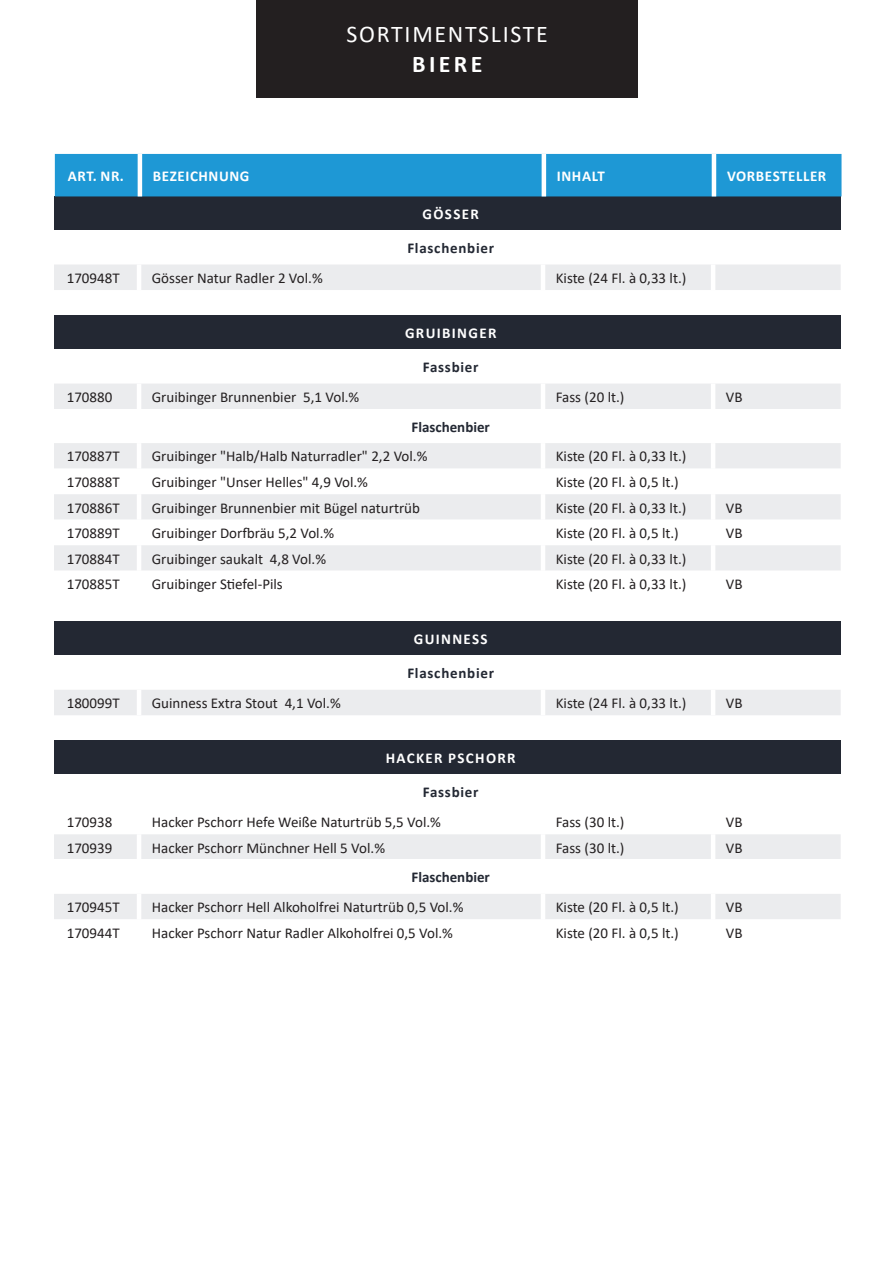
<style>
.page{position:relative;width:893px;height:1263px;background:#fff}
.page>*{position:absolute;margin:0;border:0;box-sizing:border-box;transform-origin:0 0}
.t1{font:24px "Calibri";letter-spacing:.07em;color:#fff}
.t2{font:700 24px "Calibri";letter-spacing:.14em;color:#fff}
.Absatzformat_1{font:15px "Calibri";color:#231f20}
.t3{font:700 15px "Calibri";letter-spacing:.08em;color:#fff}
.t4{font:700 15px "Calibri";letter-spacing:.05em;color:#232833}
.t5{font:700 15px "Calibri";color:#232833}
.t6{font:700 15px "Calibri";letter-spacing:.04em;color:#fff}
</style>
<div class="page">
<div style="left:257px;top:0;width:381px;height:98px;background:#231f20"></div>
<div style="left:54px;top:196px;width:787px;height:34px;background:#232833"></div>
<div style="left:54px;top:265px;width:787px;height:25px;background:#ebecee"></div>
<hr style="left:137px;top:264px;width:4px;height:26px;background:#fff">
<hr style="left:541px;top:264px;width:4px;height:26px;background:#fff">
<hr style="left:711px;top:264px;width:4px;height:26px;background:#fff">
<div style="left:54px;top:315px;width:787px;height:35px;background:#232833"></div>
<div style="left:54px;top:384px;width:787px;height:25px;background:#ebecee"></div>
<hr style="left:137px;top:384px;width:4px;height:25px;background:#fff">
<hr style="left:541px;top:384px;width:4px;height:25px;background:#fff">
<hr style="left:711px;top:384px;width:4px;height:25px;background:#fff">
<div style="left:54px;top:622px;width:787px;height:34px;background:#232833"></div>
<div style="left:54px;top:690px;width:787px;height:25px;background:#ebecee"></div>
<hr style="left:137px;top:690px;width:4px;height:25px;background:#fff">
<hr style="left:541px;top:690px;width:4px;height:25px;background:#fff">
<hr style="left:711px;top:690px;width:4px;height:25px;background:#fff">
<div style="left:54px;top:443px;width:787px;height:25px;background:#ebecee"></div>
<svg style="left:54px;top:494px;width:787px;height:76px;fill:#ebecee"></svg>
<hr style="left:137px;top:443px;width:4px;height:26px;background:#fff">
<hr style="left:541px;top:443px;width:4px;height:26px;background:#fff">
<hr style="left:711px;top:443px;width:4px;height:26px;background:#fff">
<hr style="left:137px;top:494px;width:4px;height:26px;background:#fff">
<hr style="left:541px;top:494px;width:4px;height:26px;background:#fff">
<hr style="left:711px;top:494px;width:4px;height:26px;background:#fff">
<hr style="left:137px;top:520px;width:4px;height:25px;background:#fff">
<hr style="left:541px;top:520px;width:4px;height:25px;background:#fff">
<hr style="left:711px;top:520px;width:4px;height:25px;background:#fff">
<hr style="left:137px;top:545px;width:4px;height:26px;background:#fff">
<hr style="left:541px;top:545px;width:4px;height:26px;background:#fff">
<hr style="left:711px;top:545px;width:4px;height:26px;background:#fff">
<div style="left:55px;top:154px;width:786px;height:42px;background:#1e98d5"></div>
<hr style="left:138px;top:154px;width:4px;height:42px;background:#fff">
<hr style="left:542px;top:154px;width:4px;height:42px;background:#fff">
<hr style="left:712px;top:154px;width:4px;height:42px;background:#fff">
<div style="left:54px;top:741px;width:787px;height:34px;background:#232833"></div>
<div style="left:54px;top:834px;width:787px;height:25px;background:#ebecee"></div>
<hr style="left:137px;top:834px;width:4px;height:26px;background:#fff">
<hr style="left:541px;top:834px;width:4px;height:26px;background:#fff">
<hr style="left:711px;top:834px;width:4px;height:26px;background:#fff">
<div style="left:54px;top:894px;width:787px;height:25px;background:#ebecee"></div>
<hr style="left:137px;top:894px;width:4px;height:25px;background:#fff">
<hr style="left:541px;top:894px;width:4px;height:25px;background:#fff">
<hr style="left:711px;top:894px;width:4px;height:25px;background:#fff">
<p class="t1" style="left:347px;top:17px;width:203px">SORTIMENTSLISTE</p>
<p class="t2" style="left:412px;top:47px;width:72px">BIERE</p>
<p class="t3" style="left:68px;top:165px;width:58px">ART. NR.</p>
<p class="t6" style="left:153px;top:165px;width:98px">BEZEICHNUNG</p>
<p class="t3" style="left:557px;top:165px;width:50px">INHALT</p>
<p class="t6" style="left:727px;top:165px;width:101px">VORBESTELLER</p>
<p class="t3" style="left:423px;top:203px;width:58px">GÖSSER</p>
<p class="t4" style="left:407px;top:238px;width:88px">Flaschenbier</p>
<p class="Absatzformat_1" style="left:67px;top:267px;width:54px">170948T</p>
<p class="Absatzformat_1" style="left:152px;top:267px;width:172px">Gösser Natur Radler 2 Vol.%</p>
<p class="Absatzformat_1" style="left:556px;top:267px;width:132px">Kiste (24 Fl. à 0,33 lt.)</p>
<p class="t3" style="left:405px;top:323px;width:93px">GRUIBINGER</p>
<p class="t4" style="left:423px;top:357px;width:57px">Fassbier</p>
<p class="Absatzformat_1" style="left:67px;top:387px;width:47px">170880</p>
<p class="Absatzformat_1" style="left:152px;top:387px;width:209px">Gruibinger Brunnenbier 5,1 Vol.%</p>
<p class="Absatzformat_1" style="left:556px;top:387px;width:70px">Fass (20 lt.)</p>
<p class="Absatzformat_1" style="left:726px;top:387px;width:18px">VB</p>
<p class="t5" style="left:411px;top:416px;width:80px">Flaschenbier</p>
<p class="Absatzformat_1" style="left:67px;top:446px;width:54px">170887T</p>
<p class="Absatzformat_1" style="left:152px;top:446px;width:277px">Gruibinger "Halb/Halb Naturradler" 2,2 Vol.%</p>
<p class="Absatzformat_1" style="left:556px;top:446px;width:132px">Kiste (20 Fl. à 0,33 lt.)</p>
<p class="Absatzformat_1" style="left:67px;top:472px;width:54px">170888T</p>
<p class="Absatzformat_1" style="left:152px;top:472px;width:218px">Gruibinger "Unser Helles" 4,9 Vol.%</p>
<p class="Absatzformat_1" style="left:556px;top:472px;width:125px">Kiste (20 Fl. à 0,5 lt.)</p>
<p class="Absatzformat_1" style="left:67px;top:497px;width:54px">170886T</p>
<p class="Absatzformat_1" style="left:152px;top:497px;width:270px">Gruibinger Brunnenbier mit Bügel naturtrüb</p>
<p class="Absatzformat_1" style="left:556px;top:497px;width:132px">Kiste (20 Fl. à 0,33 lt.)</p>
<p class="Absatzformat_1" style="left:726px;top:497px;width:18px">VB</p>
<p class="Absatzformat_1" style="left:67px;top:523px;width:54px">170889T</p>
<p class="Absatzformat_1" style="left:152px;top:523px;width:184px">Gruibinger Dorfbräu 5,2 Vol.%</p>
<p class="Absatzformat_1" style="left:556px;top:523px;width:125px">Kiste (20 Fl. à 0,5 lt.)</p>
<p class="Absatzformat_1" style="left:726px;top:523px;width:18px">VB</p>
<p class="Absatzformat_1" style="left:67px;top:548px;width:54px">170884T</p>
<p class="Absatzformat_1" style="left:152px;top:548px;width:176px">Gruibinger saukalt 4,8 Vol.%</p>
<p class="Absatzformat_1" style="left:556px;top:548px;width:132px">Kiste (20 Fl. à 0,33 lt.)</p>
<p class="Absatzformat_1" style="left:67px;top:574px;width:54px">170885T</p>
<p class="Absatzformat_1" style="left:152px;top:574px;width:133px">Gruibinger Stiefel-Pils</p>
<p class="Absatzformat_1" style="left:556px;top:574px;width:132px">Kiste (20 Fl. à 0,33 lt.)</p>
<p class="Absatzformat_1" style="left:726px;top:574px;width:18px">VB</p>
<p class="t3" style="left:414px;top:629px;width:75px">GUINNESS</p>
<p class="t4" style="left:407px;top:663px;width:88px">Flaschenbier</p>
<p class="Absatzformat_1" style="left:67px;top:693px;width:54px">180099T</p>
<p class="Absatzformat_1" style="left:152px;top:693px;width:190px">Guinness Extra Stout 4,1 Vol.%</p>
<p class="Absatzformat_1" style="left:556px;top:693px;width:132px">Kiste (24 Fl. à 0,33 lt.)</p>
<p class="Absatzformat_1" style="left:726px;top:693px;width:18px">VB</p>
<p class="t3" style="left:386px;top:748px;width:131px">HACKER PSCHORR</p>
<p class="t4" style="left:423px;top:782px;width:57px">Fassbier</p>
<p class="Absatzformat_1" style="left:67px;top:812px;width:47px">170938</p>
<p class="Absatzformat_1" style="left:152px;top:812px;width:291px">Hacker Pschorr Hefe Weiße Naturtrüb 5,5 Vol.%</p>
<p class="Absatzformat_1" style="left:556px;top:812px;width:70px">Fass (30 lt.)</p>
<p class="Absatzformat_1" style="left:726px;top:812px;width:18px">VB</p>
<p class="Absatzformat_1" style="left:67px;top:837px;width:47px">170939</p>
<p class="Absatzformat_1" style="left:152px;top:837px;width:235px">Hacker Pschorr Münchner Hell 5 Vol.%</p>
<p class="Absatzformat_1" style="left:556px;top:837px;width:70px">Fass (30 lt.)</p>
<p class="Absatzformat_1" style="left:726px;top:837px;width:18px">VB</p>
<p class="t5" style="left:411px;top:867px;width:80px">Flaschenbier</p>
<p class="Absatzformat_1" style="left:67px;top:897px;width:54px">170945T</p>
<p class="Absatzformat_1" style="left:152px;top:897px;width:313px">Hacker Pschorr Hell Alkoholfrei Naturtrüb 0,5 Vol.%</p>
<p class="Absatzformat_1" style="left:556px;top:897px;width:125px">Kiste (20 Fl. à 0,5 lt.)</p>
<p class="Absatzformat_1" style="left:726px;top:897px;width:18px">VB</p>
<p class="Absatzformat_1" style="left:67px;top:922px;width:54px">170944T</p>
<p class="Absatzformat_1" style="left:152px;top:922px;width:303px">Hacker Pschorr Natur Radler Alkoholfrei 0,5 Vol.%</p>
<p class="Absatzformat_1" style="left:556px;top:922px;width:125px">Kiste (20 Fl. à 0,5 lt.)</p>
<p class="Absatzformat_1" style="left:726px;top:922px;width:18px">VB</p>
</div>
